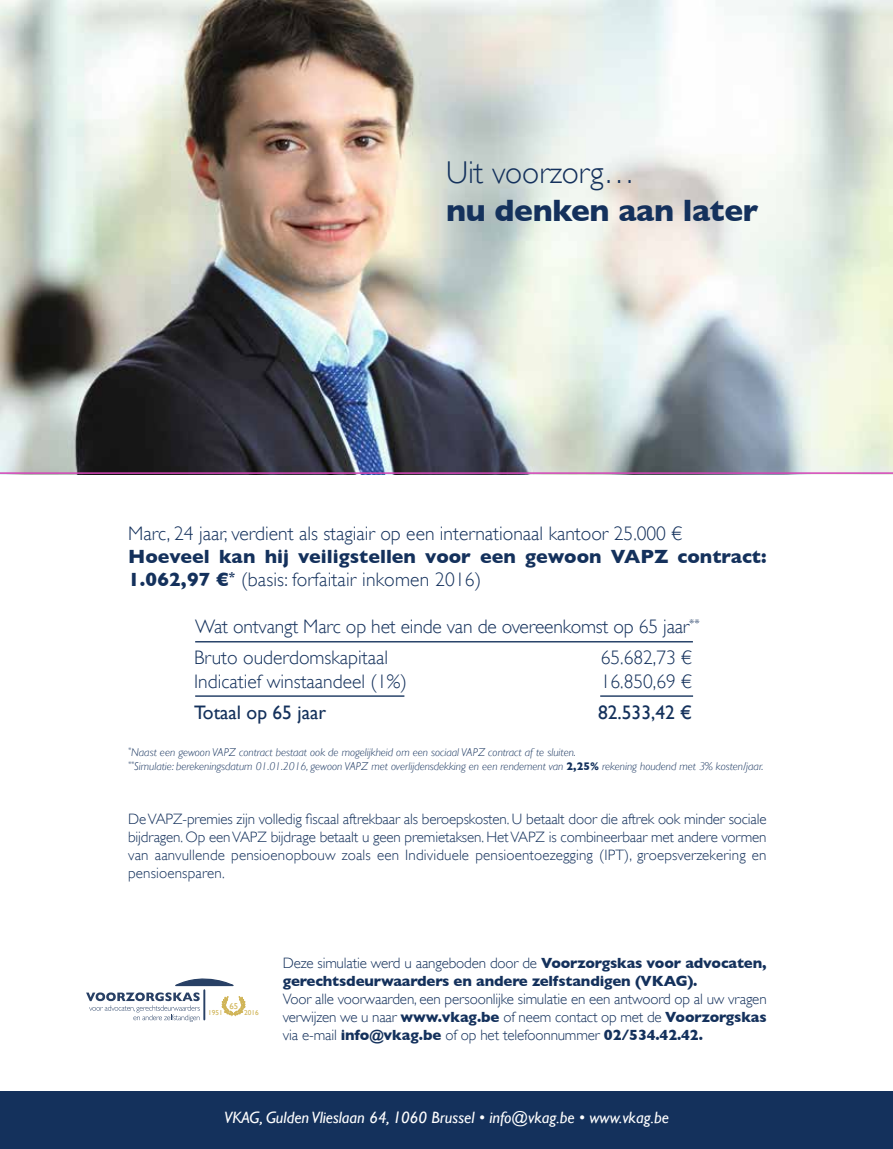
<style>
.page{position:relative;width:893px;height:1149px;background:#fff}
.page>*{position:absolute;margin:0;border:0;box-sizing:border-box;transform-origin:0 0}
.t1{font:700 31.5px "Gill Sans";letter-spacing:-.01em;color:#14315c}
.t2{font:300 31.5px "Gill Sans";color:#14315c}
.t3{font:300 19.5px/31.2px "Gill Sans";color:#14315c}
.t4{font:700 19.5px/23.4px "Gill Sans";color:#14315c}
.t5{font:19.5px "Gill Sans";color:#14315c}
.t6{font:italic 16.35px "Gill Sans";color:#fff}
.t7{font:300 15px/18px "Gill Sans";letter-spacing:-.01em;color:#14315c;text-align:justify}
.t8{font:700 15px/18px "Gill Sans";letter-spacing:-.01em;color:#14315c}
.t9{font:italic 300 11.25px/14px "Gill Sans";color:#14315c}
.t10{font:8.7px "Gill Sans";color:#d0b457}
.t11{font:7.2px "Gill Sans";color:#d0b457}
.s1{font-weight:300}
.s2{font-weight:700;font-style:normal}
.s3{font-weight:700}
</style>
<div class="page">
<img style="left:0;top:0;width:893px;height:474px">
<hr style="left:0;top:472px;width:893px;height:1px;background:#d445b7">
<div style="left:0;top:1091px;width:893px;height:57px;background:#14315c"></div>
<hr style="left:195px;top:695px;width:209px;height:1px;background:#14315c">
<hr style="left:600px;top:695px;width:93px;height:1px;background:#14315c">
<hr style="left:195px;top:641px;width:498px;height:1px;background:#14315c">
<svg style="left:86px;top:992px;width:114px;height:29px"></svg>
<hr style="left:203px;top:989px;width:2px;height:30px;background:#284065">
<svg style="left:175px;top:978px;width:59px;height:8px"></svg>
<svg style="left:222px;top:996px;width:23px;height:20px"></svg>
<h1 class="t2" style="left:446px;top:148px;width:191px">Uit voorzorg…</h1>
<h1 class="t1" style="left:446px;top:192px;width:314px">nu denken aan later</h1>
<h2 class="t3" style="left:128px;top:516px;width:556px">Marc, 24 jaar, verdient als stagiair op een internationaal kantoor 25.000 €</h2>
<h2 class="t4" style="left:128px;top:544px;width:640px">Hoeveel kan hij veiligstellen voor een gewoon VAPZ contract:<br>1.062,97 €<sup>*</sup> <span class="s1">(basis: forfaitair inkomen 2016)</span></h2>
<h2 class="t3" style="left:194px;top:610px;width:507px">Wat ontvangt Marc op het einde van de overeenkomst op 65 jaar<sup>**<br></sup>Bruto ouderdomskapitaal</h2>
<h2 class="t3" style="left:601px;top:641px;width:93px">65.682,73 €</h2>
<h2 class="t3" style="left:128px;top:664px;width:36px">I</h2>
<h2 class="t3" style="left:198px;top:664px;width:210px">ndicatief winstaandeel (1%)</h2>
<h2 class="t3" style="left:601px;top:664px;width:93px">16.850,69 €</h2>
<h2 class="t5" style="left:194px;top:700px;width:133px">Totaal op 65 jaar</h2>
<h2 class="t5" style="left:598px;top:700px;width:96px">82.533,42 €</h2>
<p class="t9" style="left:128px;top:745px;width:637px"><sup>*</sup>Naast een gewoon VAPZ contract bestaat ook de mogelijkheid om een sociaal VAPZ contract af te sluiten.<br><sup>**</sup>Simulatie: berekeningsdatum 01.01.2016, gewoon VAPZ met overlijdensdekking en een rendement van <span class="s2">2,25%</span> rekening houdend met 3% kosten/jaar.</p>
<p class="t7" style="left:128px;top:809px;width:640px">De VAPZ-premies zijn volledig fiscaal aftrekbaar als beroepskosten. U betaalt door die aftrek ook minder sociale bijdragen. Op een VAPZ bijdrage betaalt u geen premietaksen. H et VAPZ is combineerbaar met andere vormen van aanvullende pensioenopbouw zoals een I ndividuele pensioentoezegging (IPT), groepsverzekering en pensioensparen.</p>
<p class="t10" style="left:229px;top:1000px;width:10px">65</p>
<p class="t11" style="left:208px;top:1007px;width:16px">1951</p>
<p class="t11" style="left:244px;top:1007px;width:16px">2016</p>
<p class="t8" style="left:283px;top:953px;width:485px"><span class="s1">Deze simulatie werd u aangeboden door de</span> Voorzorgskas voor advocaten, gerechtsdeurwaarders en andere zelfstandigen (VKAG).</p>
<p class="t7" style="left:283px;top:989px;width:485px">Voor alle voorwaarden, een persoonlijke simulatie en een antwoord op al uw vragen verwijzen we u naar <span class="s3">www.vkag.be</span> of neem contact op met de <span class="s3">Voorzorgskas </span>via e-mail <span class="s3">info@vkag.be</span> of op het telefoonnummer <span class="s3">02/534.42.42.</span></p>
<p class="t6" style="left:224px;top:1107px;width:446px">VKAG, Gulden Vlieslaan 64, 1060 Brussel • info@vkag.be • www.vkag.be</p>
</div>
